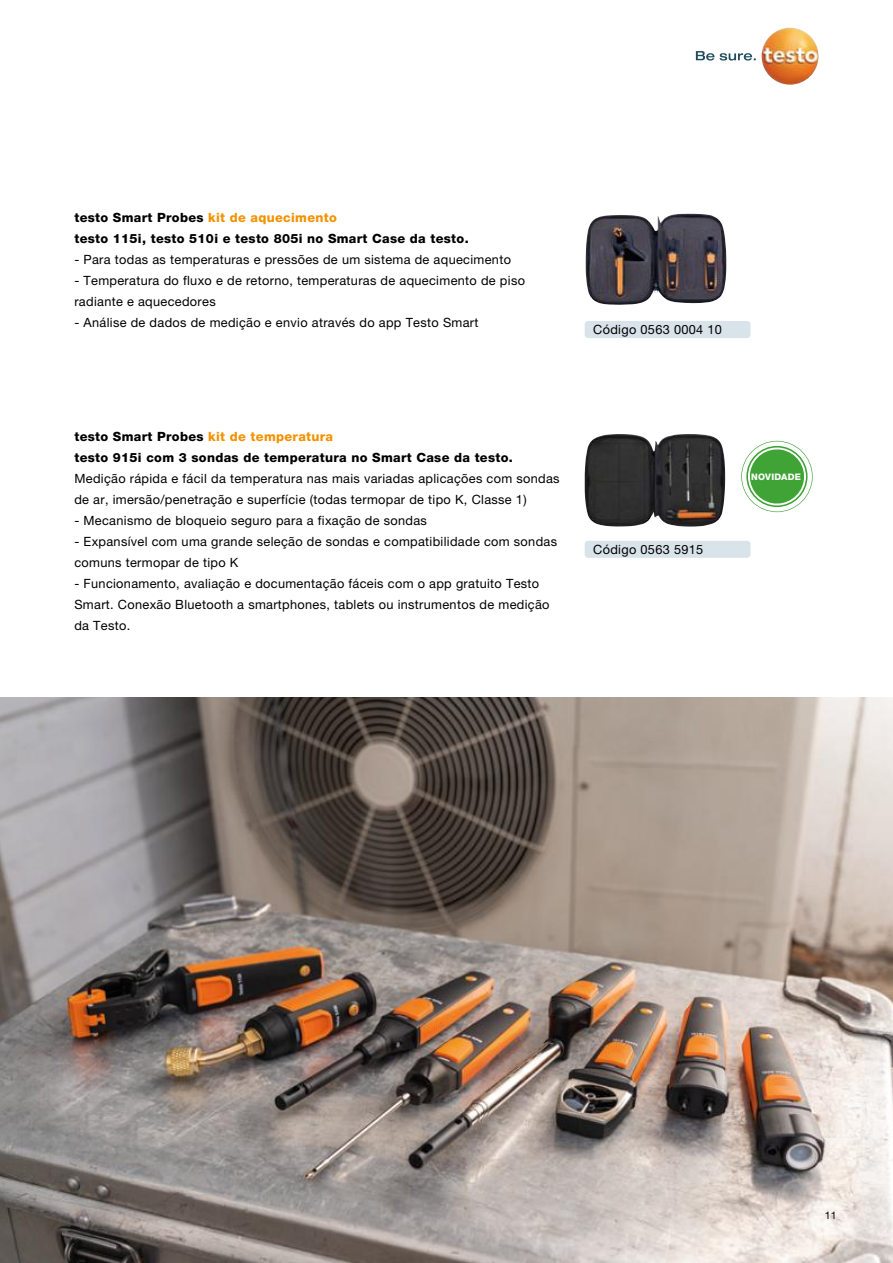
<style>
.page{position:relative;width:893px;height:1263px;background:#fff}
.page>*{position:absolute;margin:0;border:0;box-sizing:border-box;transform-origin:0 0}
.t1{font:12.75px/21px "Helvetica Neue LTW1 G";letter-spacing:.025em;color:#000}
.t2{font:800 12.75px/21px "Helvetica Neue LTW1 G";letter-spacing:.025em;color:#000}
.t3{font:10.5px "Helvetica Neue LTW1 G";color:#000}
.t4{font:800 9px "Helvetica Neue LTW1 G";letter-spacing:.025em;color:#fff}
.s1{color:#f39200}
</style>
<div class="page">
<img style="left:585px;top:214px;width:142px;height:91px">
<img style="left:585px;top:434px;width:140px;height:93px">
<svg style="left:696px;top:51px;width:60px;height:10px"></svg>
<img style="left:761px;top:28px;width:58px;height:57px;border-radius:29px">
<img style="left:0;top:697px;width:893px;height:566px">
<div style="left:585px;top:321px;width:165px;height:17px;background:#d9e3ea;border-radius:3px"></div>
<div style="left:585px;top:541px;width:165px;height:17px;background:#d9e3ea;border-radius:3px"></div>
<svg style="left:741px;top:441px;width:72px;height:71px"></svg>
<p class="t2" style="left:74px;top:207px;width:396px">testo Smart Probes <span class="s1">kit de aquecimento<br></span>testo 115i, testo 510i e testo 805i no Smart Case da testo.</p>
<p class="t1" style="left:74px;top:249px;width:438px">- Para todas as temperaturas e pressões de um sistema de aquecimento</p>
<p class="t1" style="left:74px;top:270px;width:452px">- Temperatura do fluxo e de retorno, temperaturas de aquecimento de piso radiante e aquecedores</p>
<p class="t1" style="left:74px;top:312px;width:406px">- Análise de dados de medição e envio através do app Testo Smart</p>
<p class="t1" style="left:593px;top:319px;width:130px">Código 0563 0004 10</p>
<p class="t2" style="left:74px;top:426px;width:440px">testo Smart Probes <span class="s1">kit de temperatura<br></span>testo 915i com 3 sondas de temperatura no Smart Case da testo.</p>
<p class="t1" style="left:74px;top:468px;width:487px">Medição rápida e fácil da temperatura nas mais variadas aplicações com sondas de ar, imersão/penetração e superfície (todas termopar de tipo K, Classe 1)</p>
<p class="t1" style="left:74px;top:510px;width:354px">- Mecanismo de bloqueio seguro para a fixação de sondas</p>
<p class="t1" style="left:74px;top:531px;width:484px">- Expansível com uma grande seleção de sondas e compatibilidade com sondas comuns termopar de tipo K</p>
<p class="t1" style="left:74px;top:573px;width:477px">- Funcionamento, avaliação e documentação fáceis com o app gratuito Testo<br>Smart. Conexão Bluetooth a smartphones, tablets ou instrumentos de medição da Testo.</p>
<p class="t1" style="left:593px;top:539px;width:112px">Código 0563 5915</p>
<p class="t4" style="left:751px;top:471px;width:51px">NOVIDADE</p>
<p class="t3" style="left:825px;top:1209px;width:13px">11</p>
</div>
